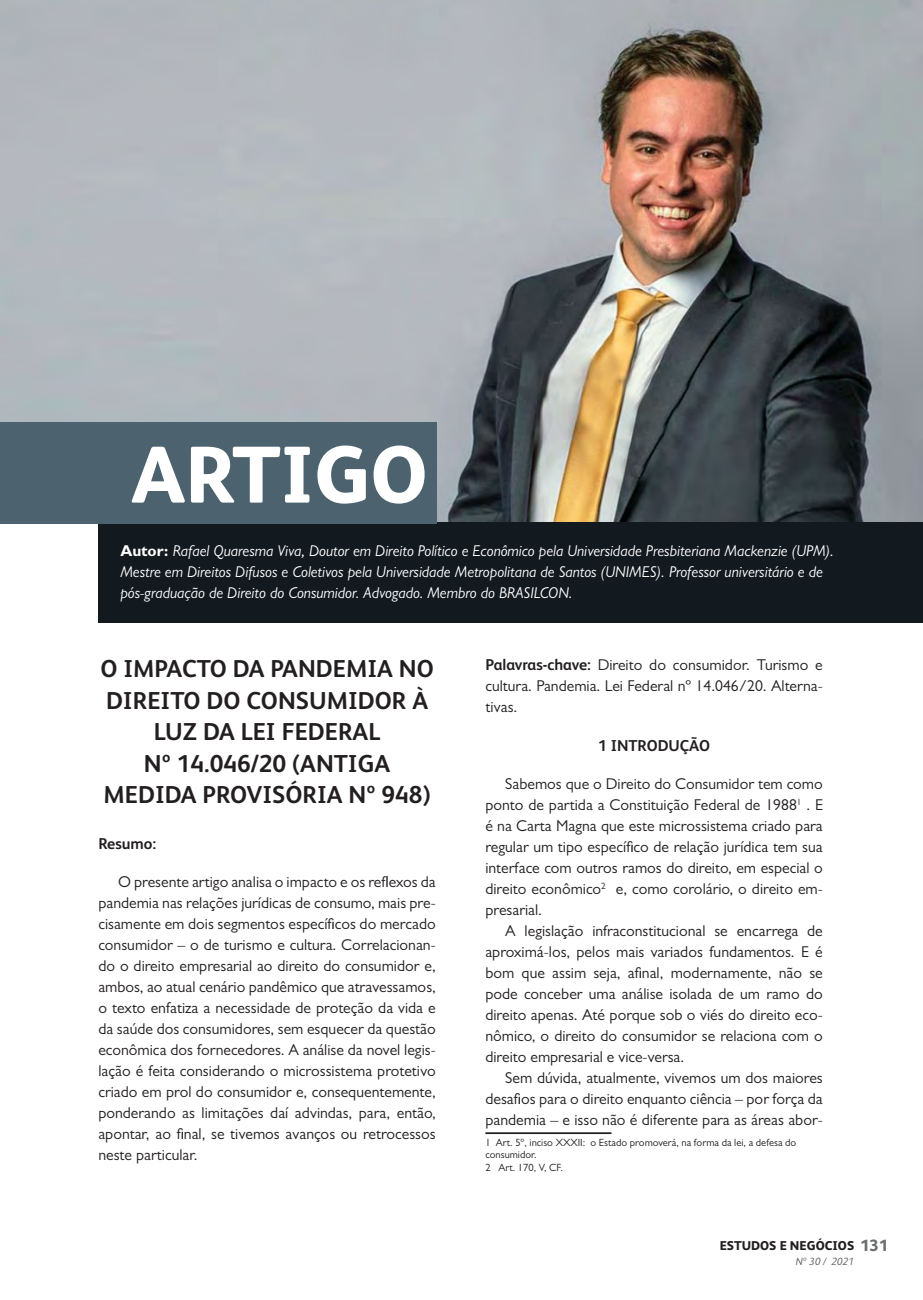
<style>
.page{position:relative;width:923px;height:1300px;background:#fff}
.page>*{position:absolute;margin:0;border:0;box-sizing:border-box;transform-origin:0 0}
.t1{font:800 80.5px "FS Albert";color:#fff}
.t2{font:700 24.5px/31.5px "FS Albert";color:#231f20;text-align:center}
.t3{font:15.75px/21px "Gill Sans MT Pro";color:#231f20;text-align:justify}
.t4{font:italic 15.75px/21px "Gill Sans MT Pro";color:#fff}
.t5{font:700 15.75px "FS Albert";color:#231f20}
.t6{font:800 12.78px "FS Albert";color:#231f20}
.t7{font:10.5px/12.6px "Gill Sans MT Pro";color:#231f20}
.t8{font:italic 10.5px "FS Albert";color:#6d6e70}
.s1{font-weight:700;font-style:normal}
.s2{font-family:"FS Albert";font-weight:700}
.s3{font-size:16.28px;color:#6d6e70}
</style>
<div class="page">
<img style="left:0;top:0;width:923px;height:522px">
<div style="left:98px;top:522px;width:825px;height:101px;background:#12191f"></div>
<hr style="left:485px;top:1132px;width:126px;height:2px;background:#231f20">
<div style="left:0;top:422px;width:437px;height:101px;background:#4c636f"></div>
<h1 class="t1" style="left:131px;top:444px;width:298px">ARTIGO</h1>
<p class="t4" style="left:120px;top:541px;width:715px"><span class="s1">Autor:</span> Rafael Quaresma Viva, Doutor em Direito Político e Econômico pela Universidade Presbiteriana Mackenzie (UPM).<br>Mestre em Direitos Difusos e Coletivos pela Universidade Metropolitana de Santos (UNIMES). Professor universitário e de pós-graduação de Direito do Consumidor. Advogado. Membro do BRASILCON.</p>
<h2 class="t2" style="left:100px;top:655px;width:335px">O IMPACTO DA PANDEMIA NO<br>DIREITO DO CONSUMIDOR À<br>LUZ DA LEI FEDERAL<br>Nº 14.046/20 (ANTIGA<br>MEDIDA PROVISÓRIA Nº 948)</h2>
<p class="t5" style="left:98px;top:837px;width:60px">Resumo:</p>
<p class="t3" style="left:98px;top:873px;width:339px;text-indent:20px">O presente artigo analisa o impacto e os reflexos da pandemia nas relações jurídicas de consumo, mais pre&shy;cisamente em dois segmentos específicos do mercado consumidor – o de turismo e cultura. Correlacionan&shy;do o direito empresarial ao direito do consumidor e, ambos, ao atual cenário pandêmico que atravessamos, o texto enfatiza a necessidade de proteção da vida e da saúde dos consumidores, sem esquecer da questão econômica dos fornecedores. A análise da novel legis&shy;lação é feita considerando o microssistema protetivo criado em prol do consumidor e, consequentemente, ponderando as limitações daí advindas, para, então, apontar, ao final, se tivemos avanços ou retrocessos neste particular.</p>
<p class="t3" style="left:485px;top:656px;width:339px"><span class="s2">Palavras-chave:</span> Direito do consumidor. Turismo e cultura. Pandemia. Lei Federal nº 14.046/20. Alterna&shy;tivas.</p>
<p class="t5" style="left:598px;top:739px;width:113px">1 INTRODUÇÃO</p>
<p class="t3" style="left:485px;top:775px;width:339px;text-indent:20px">Sabemos que o Direito do Consumidor tem como ponto de partida a Constituição Federal de 1988<sup>1</sup> . E é na Carta Magna que este microssistema criado para regular um tipo específico de relação jurídica tem sua interface com outros ramos do direito, em especial o direito econômico<sup>2</sup> e, como corolário, o direito em&shy;presarial.</p>
<p class="t3" style="left:485px;top:922px;width:339px;text-indent:20px">A legislação infraconstitucional se encarrega de aproximá-los, pelos mais variados fundamentos. E é bom que assim seja, afinal, modernamente, não se pode conceber uma análise isolada de um ramo do direito apenas. Até porque sob o viés do direito eco&shy;nômico, o direito do consumidor se relaciona com o direito empresarial e vice-versa.</p>
<p class="t3" style="left:485px;top:1069px;width:339px;text-indent:20px">Sem dúvida, atualmente, vivemos um dos maiores desafios para o direito enquanto ciência – por força da pandemia – e isso não é diferente para as áreas abor-</p>
<p class="t7" style="left:485px;top:1137px;width:312px">1 Art. 5º, inciso XXXII: o Estado promoverá, na forma da lei, a defesa do consumidor.<br>2 Art. 170, V, CF.</p>
<p class="t6" style="left:719px;top:1241px;width:170px">ESTUDOS E NEGÓCIOS <span class="s3">131</span></p>
<p class="t8" style="left:796px;top:1257px;width:60px">Nº 30 / 2021</p>
</div>
